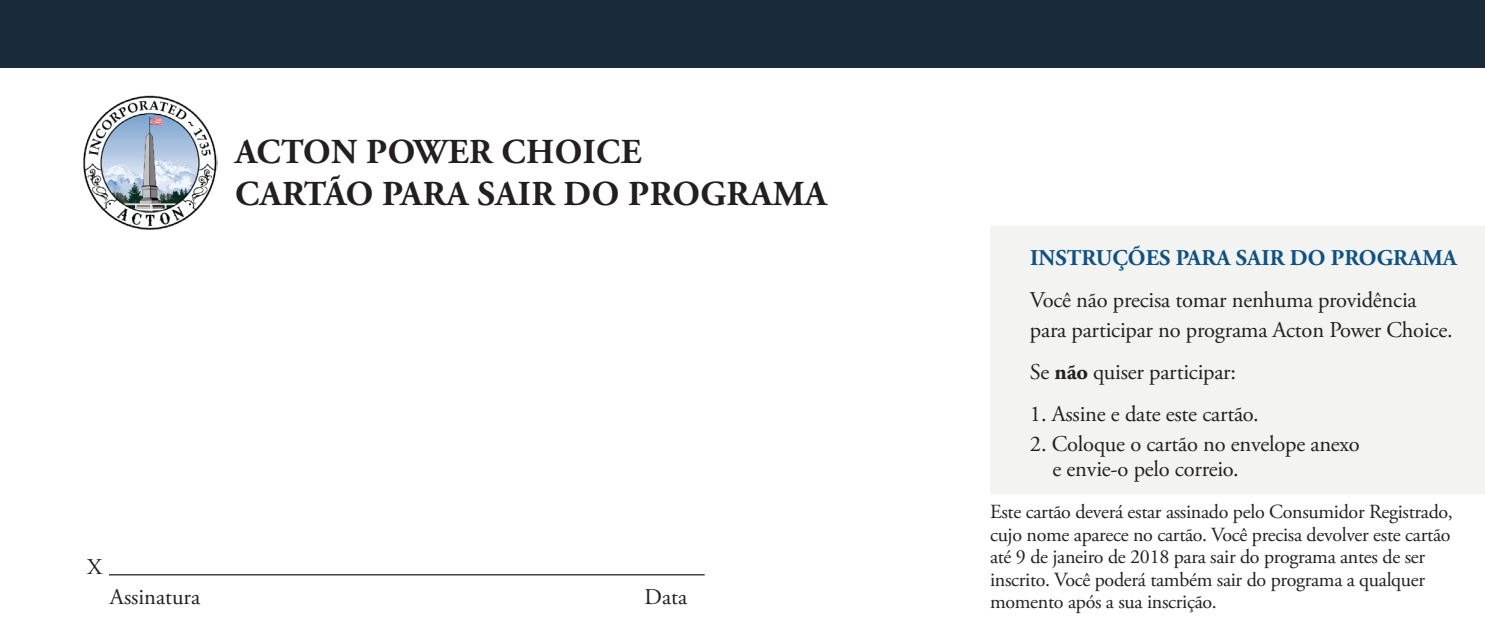
<style>
.page{position:relative;width:1485px;height:630px;background:#fff}
.page>*{position:absolute;margin:0;border:0;box-sizing:border-box;transform-origin:0 0}
.t1{font:700 35px/42.5px "Adobe Garamond Pro";letter-spacing:.015em;color:#231f20}
.t2{font:22.5px/30px "Adobe Garamond Pro";letter-spacing:-.01em;color:#231f20}
.t3{font:700 22.5px "Adobe Garamond Pro";letter-spacing:.005em;color:#0e5284}
.t4{font:20px/22.5px "Adobe Garamond Pro";letter-spacing:-.015em;color:#231f20}
.s1{font-weight:700}
</style>
<div class="page">
<div style="left:990px;top:226px;width:495px;height:267px;background:#f3f3f1"></div>
<div style="left:0;top:0;width:1485px;height:68px;background:#192b3a"></div>
<img style="left:83px;top:95px;width:135px;height:135px">
<hr style="left:109px;top:574px;width:596px;height:1px;background:#231f20">
<h1 class="t1" style="left:235px;top:131px;width:593px">ACTON POWER CHOICE<br>CARTÃO PARA SAIR DO PROGRAMA</h1>
<p class="t2" style="left:87px;top:553px;width:16px">X</p>
<p class="t2" style="left:110px;top:583px;width:92px">Assinatura</p>
<p class="t2" style="left:645px;top:583px;width:44px">Data</p>
<p class="t3" style="left:1030px;top:245px;width:428px">INSTRUÇÕES PARA SAIR DO PROGRAMA</p>
<p class="t2" style="left:1030px;top:286px;width:424px">Você não precisa tomar nenhuma providência para participar no programa Acton Power Choice.</p>
<p class="t2" style="left:1030px;top:357px;width:208px">Se <span class="s1">não</span> quiser participar:</p>
<p class="t2" style="left:1030px;top:400px;width:230px">1. Assine e date este cartão.</p>
<p class="t2" style="left:1052px;top:432px;width:309px;line-height:25px;text-indent:-22px">2. Coloque o cartão no envelope anexo e envie-o pelo correio.</p>
<p class="t4" style="left:990px;top:502px;width:464px">Este cartão deverá estar assinado pelo Consumidor Registrado, cujo nome aparece no cartão. Você precisa devolver este cartão até 9 de janeiro de 2018 para sair do programa antes de ser inscrito. Você poderá também sair do programa a qualquer momento após a sua inscrição.</p>
</div>
